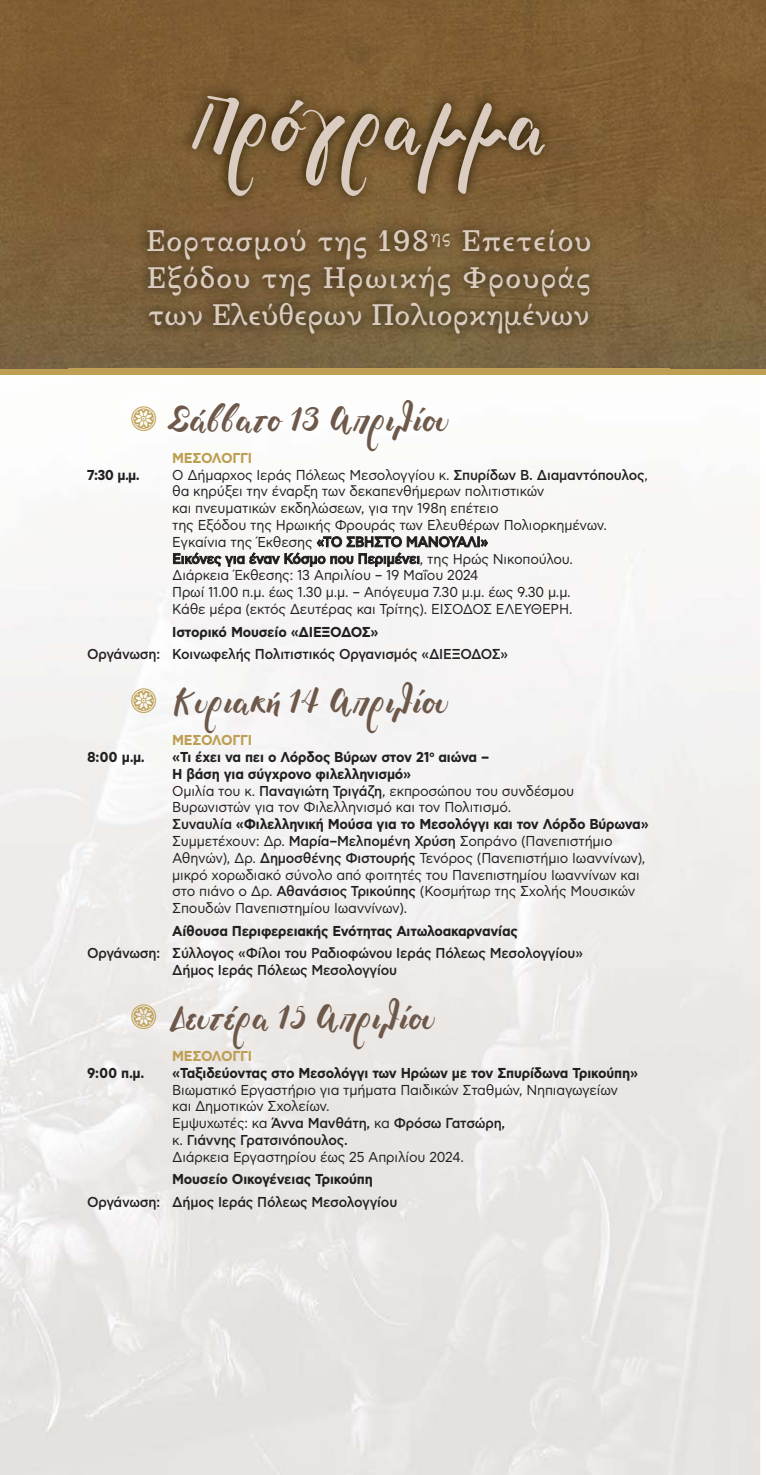
<style>
.page{position:relative;width:766px;height:1475px;background:#fff}
.page>*{position:absolute;margin:0;border:0;box-sizing:border-box;transform-origin:0 0}
.t1{font:90px "Supergal";color:#daccc0}
.t2{font:40px "Supergal";color:#6d5849}
.t3{font:29px/37px "GFS Galatea";color:#daccc0;text-align:justify}
.t4{font:14px/16.8px "Asty CF Std";letter-spacing:-.015em;color:#231f20;scale:.95 1}
.t5{font:700 14px "Asty CF Std";letter-spacing:-.015em;color:#231f20;scale:.95 1}
.t6{font:500 14px/16.8px "Asty CF Std";letter-spacing:-.02em;color:#231f20;scale:.95 1}
.t7{font:700 14px "Asty CF Std";letter-spacing:-.02em;color:#bd9e52;scale:.95 1}
.s1{font-weight:500}
.s2{font-weight:700}
</style>
<div class="page">
<img style="left:0;top:374px;width:760px;height:1100px">
<img style="left:0;top:0;width:765px;height:369px">
<div style="left:0;top:369px;width:765px;height:5px;background:#bd9e52"></div>
<img style="left:69px;top:59px;width:600px;height:334px">
<svg style="left:131px;top:406px;width:25px;height:25px"></svg>
<svg style="left:131px;top:688px;width:25px;height:25px"></svg>
<svg style="left:131px;top:1004px;width:25px;height:25px"></svg>
<h1 class="t1" style="left:191px;top:66px;width:356px">Πρόγραμμα</h1>
<h3 class="t3" style="left:146px;top:222px;width:447px">Εορτασμού της 198<sup>ης</sup> Επετείου Εξόδου της Ηρωικής Φρουράς των Ελεύθερων Πολιορκημένων</h3>
<h2 class="t2" style="left:172px;top:394px;width:277px">Σάββατο 13 Απριλίου</h2>
<p class="t7" style="left:172px;top:452px;width:86px">ΜΕΣΟΛΟΓΓΙ</p>
<p class="t5" style="left:87px;top:469px;width:57px">7:30 μ.μ.</p>
<p class="t4" style="left:172px;top:467px;width:502px">Ο Δήμαρχος Ιεράς Πόλεως Μεσολογγίου κ. <span class="s1">Σπυρίδων Β. Διαμαντόπουλος</span>, θα κηρύξει την έναρξη των δεκαπενθήμερων πολιτιστικών<br>και πνευματικών εκδηλώσεων, για την 198η επέτειο<br>της Εξόδου της Ηρωικής Φρουράς των Ελευθέρων Πολιορκημένων.<br>Εγκαίνια της Έκθεσης <span class="s1">«ΤΟ ΣΒΗΣΤΟ ΜΑΝΟΥΑΛΙ»<br>Εικόνες για έναν Κόσμο που Περιμένει</span>, της Ηρώς Νικοπούλου.<br>Διάρκεια Έκθεσης: 13 Απριλίου – 19 Μαΐου 2024<br>Πρωί 11.00 π.μ. έως 1.30 μ.μ. – Απόγευμα 7.30 μ.μ. έως 9.30 μ.μ.<br>Κάθε μέρα (εκτός Δευτέρας και Τρίτης). ΕΙΣΟΔΟΣ ΕΛΕΥΘΕΡΗ.</p>
<p class="t5" style="left:172px;top:626px;width:219px">Ιστορικό Μουσείο «ΔΙΕΞΟΔΟΣ»</p>
<p class="t6" style="left:87px;top:646px;width:444px">Οργάνωση: Κοινωφελής Πολιτιστικός Οργανισμός «ΔΙΕΞΟΔΟΣ»</p>
<h2 class="t2" style="left:172px;top:676px;width:277px">Κυριακή 14 Απριλίου</h2>
<p class="t7" style="left:172px;top:735px;width:86px">ΜΕΣΟΛΟΓΓΙ</p>
<p class="t5" style="left:87px;top:751px;width:62px">8:00 μ.μ.</p>
<p class="t4" style="left:172px;top:749px;width:503px"><span class="s2">«Τι έχει να πει ο Λόρδος Βύρων στον 21</span><sup>ο</sup> <span class="s2">αιώνα –<br>Η βάση για σύγχρονο φιλελληνισμό»<br></span>Ομιλία του κ. <span class="s1">Παναγιώτη Τριγάζη</span>, εκπροσώπου του συνδέσμου Βυρωνιστών για τον Φιλελληνισμό και τον Πολιτισμό.<br><span class="s1">Συναυλία</span> <span class="s2">«Φιλελληνική Μούσα για το Μεσολόγγι και τον Λόρδο Βύρωνα» </span>Συμμετέχουν: Δρ. <span class="s1">Μαρία–Μελπομένη Χρύση</span> Σοπράνο (Πανεπιστήμιο Αθηνών), Δρ. <span class="s1">Δημοσθένης Φιστουρής</span> Τενόρος (Πανεπιστήμιο Ιωαννίνων), μικρό χορωδιακό σύνολο από φοιτητές του Πανεπιστημίου Ιωαννίνων και στο πιάνο ο Δρ. <span class="s1">Αθανάσιος Τρικούπης</span> (Κοσμήτωρ της Σχολής Μουσικών Σπουδών Πανεπιστημίου Ιωαννίνων).</p>
<p class="t5" style="left:172px;top:925px;width:365px">Αίθουσα Περιφερειακής Ενότητας Αιτωλοακαρνανίας</p>
<p class="t6" style="left:172px;top:945px;width:434px;text-indent:-85px">Οργάνωση: Σύλλογος «Φίλοι του Ραδιοφώνου Ιεράς Πόλεως Μεσολογγίου»<br>Δήμος Ιεράς Πόλεως Μεσολογγίου</p>
<h2 class="t2" style="left:172px;top:992px;width:264px">Δευτέρα 15 Απριλίου</h2>
<p class="t7" style="left:172px;top:1050px;width:86px">ΜΕΣΟΛΟΓΓΙ</p>
<p class="t5" style="left:87px;top:1067px;width:62px">9:00 π.μ.</p>
<p class="t5" style="left:172px;top:1067px;width:491px">«Ταξιδεύοντας στο Μεσολόγγι των Ηρώων με τον Σπυρίδωνα Τρικούπη»</p>
<p class="t4" style="left:172px;top:1082px;width:470px">Βιωματικό Εργαστήριο για τμήματα Παιδικών Σταθμών, Νηπιαγωγείων και Δημοτικών Σχολείων.<br>Εμψυχωτές: κα <span class="s1">Άννα Μανθάτη,</span> κα <span class="s1">Φρόσω Γατσώρη,<br></span>κ. <span class="s1">Γιάννης Γρατσινόπουλος.<br></span>Διάρκεια Εργαστηρίου έως 25 Απριλίου 2024.</p>
<p class="t5" style="left:172px;top:1174px;width:213px">Μουσείο Οικογένειας Τρικούπη</p>
<p class="t6" style="left:87px;top:1194px;width:328px">Οργάνωση: Δήμος Ιεράς Πόλεως Μεσολογγίου</p>
</div>
